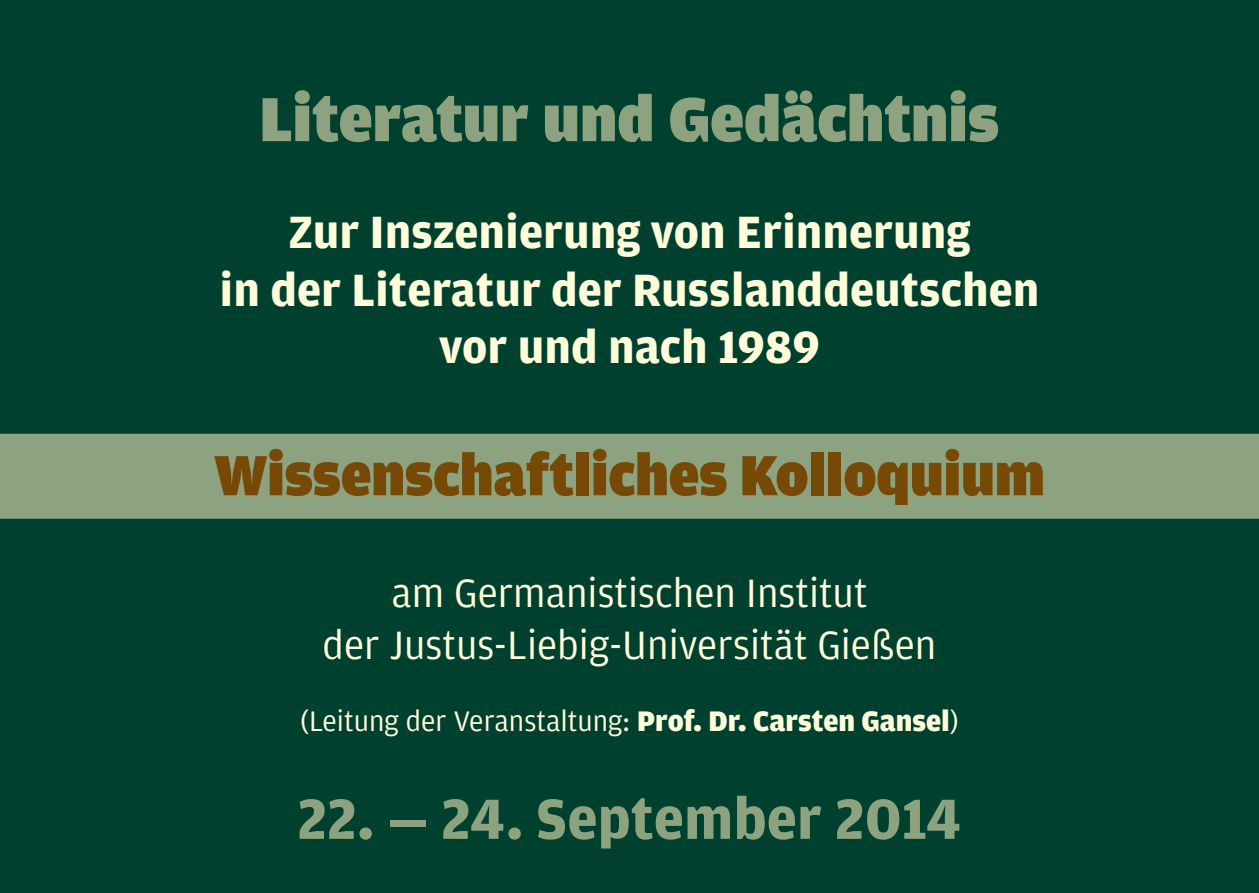
<style>
.page{position:relative;width:1259px;height:893px;background:#00402f}
.page>*{position:absolute;margin:0;border:0;box-sizing:border-box;transform-origin:0 0}
.t1{font:900 66px "Amplitude";letter-spacing:.005em;color:#8da37f}
.t2{font:900 60px "Amplitude";color:#764906}
.t3{font:700 60px "Amplitude";color:#8da37f}
.t4{font:700 48px/57.6px "Amplitude";color:#fffcda;text-align:center}
.t5{font:42px/51.6px "Amplitude";color:#fffcda;text-align:center}
.t6{font:30px "Amplitude";color:#fffcda}
.s1{font-weight:900}
</style>
<div class="page">
<div style="left:2px;top:435px;width:1255px;height:82px;background:#8da37f"></div>
<div style="left:0;top:434px;width:1259px;height:85px;border:3px solid #8da37f"></div>
<h1 class="t1" style="left:260px;top:82px;width:741px">Literatur und Gedächtnis</h1>
<p class="t4" style="left:220px;top:204px;width:821px">Zur Inszenierung von Erinnerung<br>in der Literatur der Russlanddeutschen vor und nach 1989</p>
<p class="t2" style="left:214px;top:441px;width:832px">Wissenschaftliches Kolloquium</p>
<p class="t5" style="left:323px;top:568px;width:615px">am Germanistischen Institut<br>der Justus-Liebig-Universität Gießen</p>
<p class="t6" style="left:300px;top:704px;width:660px">(Leitung der Veranstaltung: <span class="s1">Prof. Dr. Carsten Gansel</span>)</p>
<p class="t3" style="left:297px;top:785px;width:666px">22. — 24. September 2014</p>
</div>
